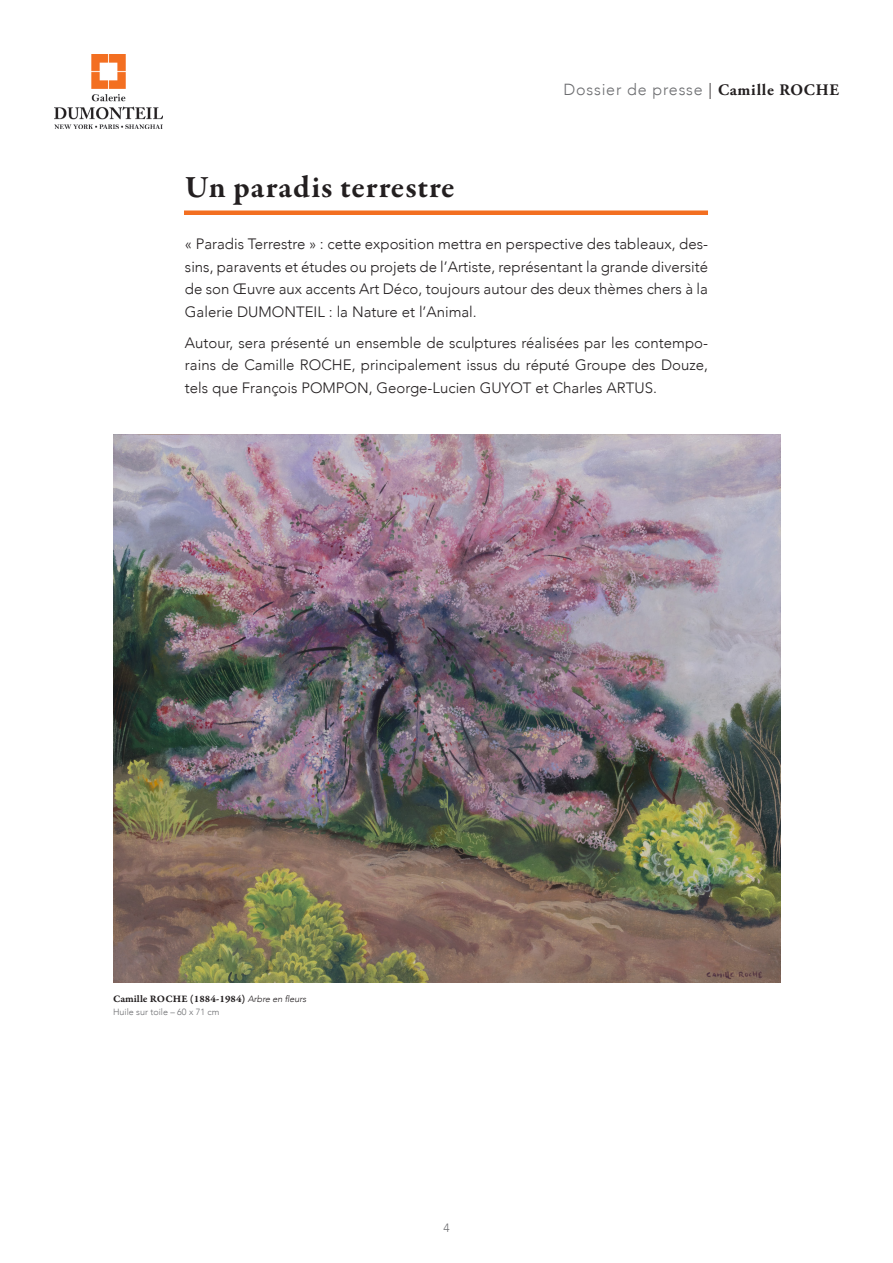
<style>
.page{position:relative;width:893px;height:1263px;background:#fff}
.page>*{position:absolute;margin:0;border:0;box-sizing:border-box;transform-origin:0 0}
.t1{font:700 31.5px "Garamond Premr Pro";letter-spacing:.03em;color:#231f20}
.t2{font:300 16.05px "Avenir";letter-spacing:.05em;color:#6c6d70}
.t3{font:300 15px/22.5px "Avenir";color:#231f20;text-align:justify}
.t4{font:300 12px "Avenir";color:#6c6d70}
.t5{font:10.5px "Garamond Premr Pro Smbd Capt";color:#231f20}
.t6{font:300 9px "Avenir";color:#6c6d70}
.s1{color:#231f20}
.s2{font-family:"Adobe Garamond Pro";font-weight:700;color:#231f20}
.s3{font-family:"Avenir";font-weight:300;font-style:italic;font-size:9px}
</style>
<div class="page">
<img style="left:54px;top:54px;width:109px;height:74px">
<img style="left:113px;top:434px;width:667px;height:549px">
<div style="left:184px;top:210px;width:524px;height:5px;background:#f36f21"></div>
<p class="t2" style="left:563px;top:80px;width:277px">Dossier de presse <span class="s1">|</span> <span class="s2">Camille ROCHE</span></p>
<p class="t1" style="left:185px;top:168px;width:271px">Un paradis terrestre</p>
<p class="t3" style="left:185px;top:233px;width:525px">« Paradis Terrestre » : cette exposition mettra en perspective des tableaux, des&shy;sins, paravents et études ou projets de l’Artiste, représentant la grande diversité de son Œuvre aux accents Art Déco, toujours autour des deux thèmes chers à la Galerie DUMONTEIL : la Nature et l’Animal.</p>
<p class="t3" style="left:185px;top:332px;width:525px">Autour, sera présenté un ensemble de sculptures réalisées par les contempo&shy;rains de Camille ROCHE, principalement issus du réputé Groupe des Douze, tels que François POMPON, George-Lucien GUYOT et Charles ARTUS.</p>
<p class="t5" style="left:113px;top:993px;width:195px">Camille ROCHE (1884-1984) <span class="s3">Arbre en fleurs</span></p>
<p class="t6" style="left:113px;top:1006px;width:108px">Huile sur toile – 60 x 71 cm</p>
<p class="t4" style="left:443px;top:1221px;width:8px">4</p>
</div>
